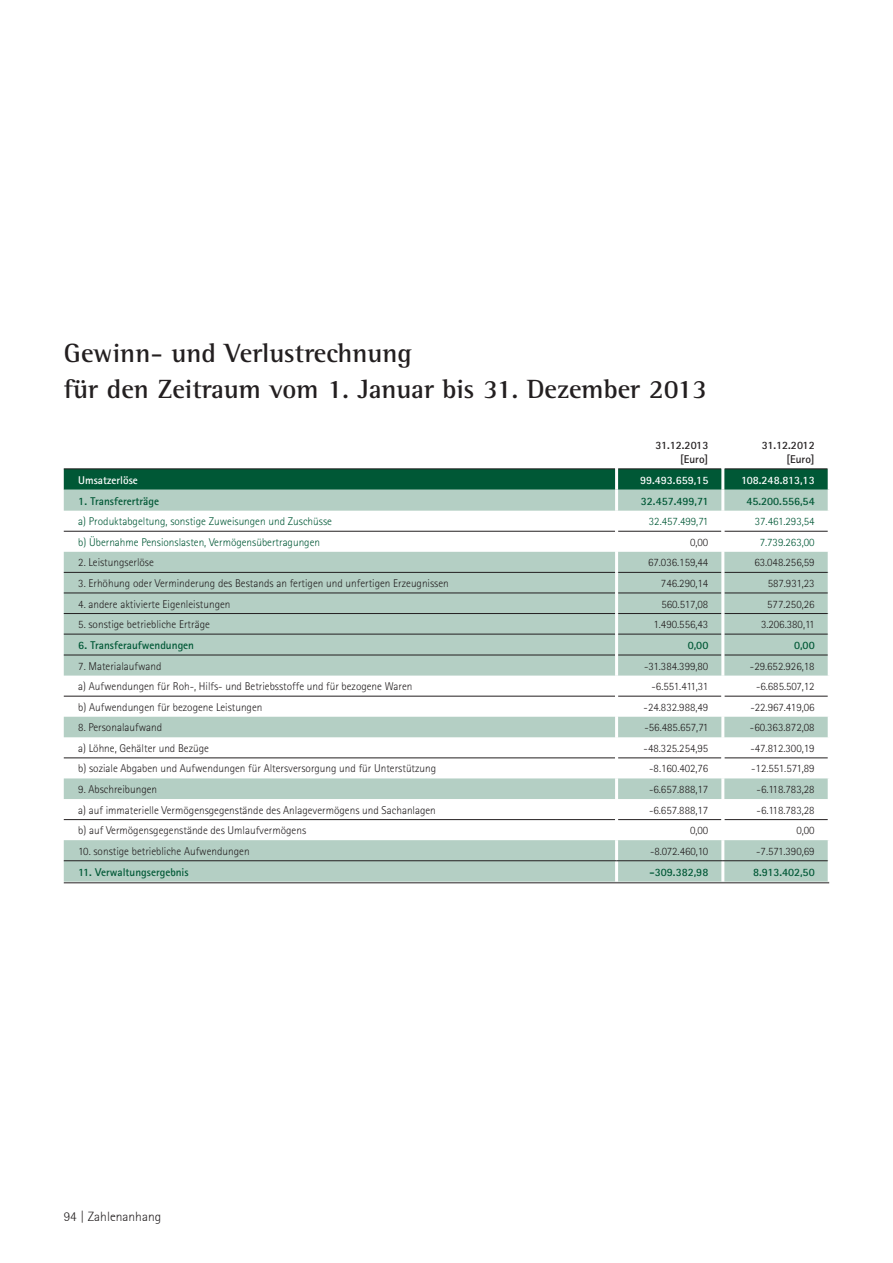
<style>
.page{position:relative;width:893px;height:1263px;background:#fff}
.page>*{position:absolute;margin:0;border:0;box-sizing:border-box;transform-origin:0 0}
.t1{font:700 27px "Rotis Semi Serif";color:#231f20}
.t2{font:300 13.5px "Rotis Sans Serif 45";color:#231f20}
.Table{font:300 11.25px "Rotis Sans Serif";color:#231f20}
.Table-2{font:300 11.25px "Rotis Sans Serif";color:#005836}
.Table-3{font:700 11.25px "Rotis Sans Serif";color:#005836}
.Table-4{font:700 11.25px "Rotis Sans Serif";color:#fff}
.Table-5{font:700 11.25px/13.5px "Rotis Sans Serif";color:#231f20;text-align:right}
</style>
<div class="page">
<svg style="left:64px;top:469px;width:764px;height:21px;background:#055939"></svg>
<svg style="left:64px;top:490px;width:764px;height:392px;fill:#b4cfc4"></svg>
<hr style="left:64px;top:468px;width:551px;height:1px;background:#231f20">
<hr style="left:618px;top:468px;width:103px;height:1px;background:#231f20">
<hr style="left:724px;top:468px;width:104px;height:1px;background:#231f20">
<hr style="left:64px;top:572px;width:551px;height:1px;background:#231f20">
<hr style="left:618px;top:572px;width:103px;height:1px;background:#231f20">
<hr style="left:724px;top:572px;width:104px;height:1px;background:#231f20">
<hr style="left:64px;top:613px;width:551px;height:1px;background:#231f20">
<hr style="left:618px;top:613px;width:103px;height:1px;background:#231f20">
<hr style="left:724px;top:613px;width:104px;height:1px;background:#231f20">
<hr style="left:64px;top:634px;width:551px;height:1px;background:#231f20">
<hr style="left:618px;top:634px;width:103px;height:1px;background:#231f20">
<hr style="left:724px;top:634px;width:104px;height:1px;background:#231f20">
<hr style="left:64px;top:655px;width:551px;height:1px;background:#231f20">
<hr style="left:618px;top:655px;width:103px;height:1px;background:#231f20">
<hr style="left:724px;top:655px;width:104px;height:1px;background:#231f20">
<hr style="left:64px;top:696px;width:551px;height:1px;background:#231f20">
<hr style="left:618px;top:696px;width:103px;height:1px;background:#231f20">
<hr style="left:724px;top:696px;width:104px;height:1px;background:#231f20">
<hr style="left:64px;top:531px;width:551px;height:1px;background:#231f20">
<hr style="left:618px;top:531px;width:103px;height:1px;background:#231f20">
<hr style="left:724px;top:531px;width:104px;height:1px;background:#231f20">
<hr style="left:64px;top:593px;width:551px;height:1px;background:#231f20">
<hr style="left:618px;top:593px;width:103px;height:1px;background:#231f20">
<hr style="left:724px;top:593px;width:104px;height:1px;background:#231f20">
<hr style="left:64px;top:757px;width:551px;height:1px;background:#231f20">
<hr style="left:618px;top:757px;width:103px;height:1px;background:#231f20">
<hr style="left:724px;top:757px;width:104px;height:1px;background:#231f20">
<hr style="left:64px;top:819px;width:551px;height:1px;background:#231f20">
<hr style="left:618px;top:819px;width:103px;height:1px;background:#231f20">
<hr style="left:724px;top:819px;width:104px;height:1px;background:#231f20">
<hr style="left:615px;top:469px;width:3px;height:21px;background:#fff">
<hr style="left:721px;top:469px;width:3px;height:21px;background:#fff">
<hr style="left:615px;top:490px;width:3px;height:21px;background:#fff">
<hr style="left:721px;top:490px;width:3px;height:21px;background:#fff">
<hr style="left:615px;top:511px;width:3px;height:20px;background:#fff">
<hr style="left:721px;top:511px;width:3px;height:20px;background:#fff">
<hr style="left:615px;top:531px;width:3px;height:21px;background:#fff">
<hr style="left:721px;top:531px;width:3px;height:21px;background:#fff">
<hr style="left:615px;top:552px;width:3px;height:20px;background:#fff">
<hr style="left:721px;top:552px;width:3px;height:20px;background:#fff">
<hr style="left:615px;top:572px;width:3px;height:21px;background:#fff">
<hr style="left:721px;top:572px;width:3px;height:21px;background:#fff">
<hr style="left:615px;top:593px;width:3px;height:20px;background:#fff">
<hr style="left:721px;top:593px;width:3px;height:20px;background:#fff">
<hr style="left:615px;top:613px;width:3px;height:21px;background:#fff">
<hr style="left:721px;top:613px;width:3px;height:21px;background:#fff">
<hr style="left:615px;top:634px;width:3px;height:21px;background:#fff">
<hr style="left:721px;top:634px;width:3px;height:21px;background:#fff">
<hr style="left:615px;top:655px;width:3px;height:20px;background:#fff">
<hr style="left:721px;top:655px;width:3px;height:20px;background:#fff">
<hr style="left:615px;top:675px;width:3px;height:21px;background:#fff">
<hr style="left:721px;top:675px;width:3px;height:21px;background:#fff">
<hr style="left:615px;top:696px;width:3px;height:21px;background:#fff">
<hr style="left:721px;top:696px;width:3px;height:21px;background:#fff">
<hr style="left:615px;top:717px;width:3px;height:20px;background:#fff">
<hr style="left:721px;top:717px;width:3px;height:20px;background:#fff">
<hr style="left:615px;top:737px;width:3px;height:21px;background:#fff">
<hr style="left:721px;top:737px;width:3px;height:21px;background:#fff">
<hr style="left:615px;top:758px;width:3px;height:20px;background:#fff">
<hr style="left:721px;top:758px;width:3px;height:20px;background:#fff">
<hr style="left:615px;top:778px;width:3px;height:21px;background:#fff">
<hr style="left:721px;top:778px;width:3px;height:21px;background:#fff">
<hr style="left:615px;top:799px;width:3px;height:21px;background:#fff">
<hr style="left:721px;top:799px;width:3px;height:21px;background:#fff">
<hr style="left:615px;top:820px;width:3px;height:20px;background:#fff">
<hr style="left:721px;top:820px;width:3px;height:20px;background:#fff">
<hr style="left:615px;top:840px;width:3px;height:20px;background:#fff">
<hr style="left:721px;top:840px;width:3px;height:20px;background:#fff">
<hr style="left:615px;top:861px;width:3px;height:21px;background:#fff">
<hr style="left:721px;top:861px;width:3px;height:21px;background:#fff">
<hr style="left:64px;top:860px;width:553px;height:1px;background:#231f20">
<hr style="left:617px;top:860px;width:106px;height:1px;background:#231f20">
<hr style="left:723px;top:860px;width:105px;height:1px;background:#231f20">
<hr style="left:64px;top:882px;width:765px;height:1px;background:#231f20">
<h1 class="t1" style="left:64px;top:337px;width:350px">Gewinn- und Verlustrechnung</h1>
<h1 class="t1" style="left:64px;top:373px;width:645px">für den Zeitraum vom 1. Januar bis 31. Dezember 2013</h1>
<p class="Table-5" style="left:655px;top:439px;width:54px">31.12.2013 [Euro]</p>
<p class="Table-5" style="left:762px;top:439px;width:54px">31.12.2012 [Euro]</p>
<p class="Table-4" style="left:78px;top:473px;width:61px">Umsatzerlöse</p>
<p class="Table-4" style="left:640px;top:473px;width:70px">99.493.659,15</p>
<p class="Table-4" style="left:741px;top:473px;width:75px">108.248.813,13</p>
<p class="Table-3" style="left:78px;top:494px;width:82px">1. Transfererträge</p>
<p class="Table-3" style="left:641px;top:494px;width:69px">32.457.499,71</p>
<p class="Table-3" style="left:746px;top:494px;width:70px">45.200.556,54</p>
<p class="Table-2" style="left:78px;top:515px;width:255px">a) Produktabgeltung, sonstige Zuweisungen und Zuschüsse</p>
<p class="Table-2" style="left:649px;top:515px;width:61px">32.457.499,71</p>
<p class="Table-2" style="left:755px;top:515px;width:61px">37.461.293,54</p>
<p class="Table-2" style="left:78px;top:535px;width:243px">b) Übernahme Pensionslasten, Vermögensübertragungen</p>
<p class="Table" style="left:690px;top:535px;width:20px">0,00</p>
<p class="Table-2" style="left:760px;top:535px;width:56px">7.739.263,00</p>
<p class="Table" style="left:78px;top:556px;width:77px">2. Leistungserlöse</p>
<p class="Table" style="left:648px;top:556px;width:62px">67.036.159,44</p>
<p class="Table" style="left:754px;top:556px;width:62px">63.048.256,59</p>
<p class="Table" style="left:78px;top:577px;width:372px">3. Erhöhung oder Verminderung des Bestands an fertigen und unfertigen Erzeugnissen</p>
<p class="Table" style="left:661px;top:577px;width:49px">746.290,14</p>
<p class="Table" style="left:768px;top:577px;width:49px">587.931,23</p>
<p class="Table" style="left:78px;top:597px;width:154px">4. andere aktivierte Eigenleistungen</p>
<p class="Table" style="left:661px;top:597px;width:49px">560.517,08</p>
<p class="Table" style="left:767px;top:597px;width:49px">577.250,26</p>
<p class="Table" style="left:78px;top:618px;width:133px">5. sonstige betriebliche Erträge</p>
<p class="Table" style="left:653px;top:618px;width:56px">1.490.556,43</p>
<p class="Table" style="left:761px;top:618px;width:55px">3.206.380,11</p>
<p class="Table-3" style="left:78px;top:638px;width:117px">6. Transferaufwendungen</p>
<p class="Table-3" style="left:688px;top:638px;width:22px">0,00</p>
<p class="Table-3" style="left:794px;top:638px;width:22px">0,00</p>
<p class="Table" style="left:78px;top:659px;width:85px">7. Materialaufwand</p>
<p class="Table" style="left:644px;top:659px;width:66px">-31.384.399,80</p>
<p class="Table" style="left:750px;top:659px;width:66px">-29.652.926,18</p>
<p class="Table" style="left:78px;top:680px;width:336px">a) Aufwendungen für Roh-, Hilfs- und Betriebsstoffe und für bezogene Waren</p>
<p class="Table" style="left:652px;top:680px;width:58px">-6.551.411,31</p>
<p class="Table" style="left:756px;top:680px;width:60px">-6.685.507,12</p>
<p class="Table" style="left:78px;top:700px;width:186px">b) Aufwendungen für bezogene Leistungen</p>
<p class="Table" style="left:644px;top:700px;width:66px">-24.832.988,49</p>
<p class="Table" style="left:750px;top:700px;width:66px">-22.967.419,06</p>
<p class="Table" style="left:78px;top:721px;width:85px">8. Personalaufwand</p>
<p class="Table" style="left:644px;top:721px;width:65px">-56.485.657,71</p>
<p class="Table" style="left:750px;top:721px;width:66px">-60.363.872,08</p>
<p class="Table" style="left:78px;top:742px;width:132px">a) Löhne, Gehälter und Bezüge</p>
<p class="Table" style="left:644px;top:742px;width:66px">-48.325.254,95</p>
<p class="Table" style="left:750px;top:742px;width:66px">-47.812.300,19</p>
<p class="Table" style="left:78px;top:762px;width:359px">b) soziale Abgaben und Aufwendungen für Altersversorgung und für Unterstützung</p>
<p class="Table" style="left:649px;top:762px;width:61px">-8.160.402,76</p>
<p class="Table" style="left:751px;top:762px;width:65px">-12.551.571,89</p>
<p class="Table" style="left:78px;top:783px;width:80px">9. Abschreibungen</p>
<p class="Table" style="left:649px;top:783px;width:61px">-6.657.888,17</p>
<p class="Table" style="left:757px;top:783px;width:60px">-6.118.783,28</p>
<p class="Table" style="left:78px;top:803px;width:359px">a) auf immaterielle Vermögensgegenstände des Anlagevermögens und Sachanlagen</p>
<p class="Table" style="left:649px;top:803px;width:61px">-6.657.888,17</p>
<p class="Table" style="left:757px;top:803px;width:60px">-6.118.783,28</p>
<p class="Table" style="left:78px;top:824px;width:229px">b) auf Vermögensgegenstände des Umlaufvermögens</p>
<p class="Table" style="left:690px;top:824px;width:20px">0,00</p>
<p class="Table" style="left:796px;top:824px;width:20px">0,00</p>
<p class="Table" style="left:78px;top:844px;width:173px">10. sonstige betriebliche Aufwendungen</p>
<p class="Table" style="left:650px;top:844px;width:60px">-8.072.460,10</p>
<p class="Table" style="left:756px;top:844px;width:60px">-7.571.390,69</p>
<p class="Table-3" style="left:78px;top:865px;width:112px">11. Verwaltungsergebnis</p>
<p class="Table-3" style="left:650px;top:865px;width:60px">-309.382,98</p>
<p class="Table-3" style="left:753px;top:865px;width:63px">8.913.402,50</p>
<p class="t2" style="left:64px;top:1209px;width:99px">94 | Zahlenanhang</p>
</div>
